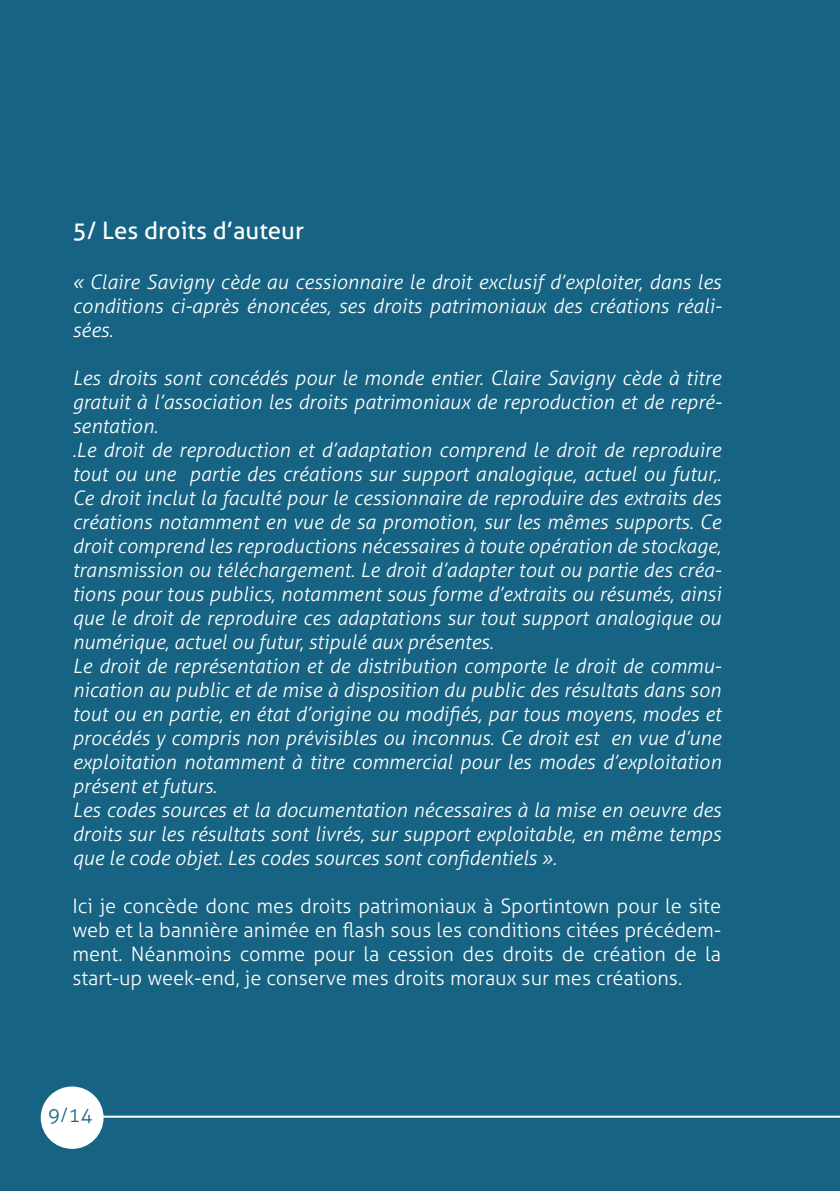
<style>
.page{position:relative;width:840px;height:1191px;background:#fff}
.page>*{position:absolute;margin:0;border:0;box-sizing:border-box;transform-origin:0 0}
.t1{font:24px "Aller";color:#fff}
.t2{font:italic 300 20px/24px "Aller";color:#fff;text-align:justify}
.t3{font:300 20px/24px "Aller";color:#fff;text-align:justify}
.t4{font:300 20px "Aller";color:#166383}
</style>
<div class="page">
<div style="left:0;top:0;width:839px;height:1191px;background:#166383"></div>
<hr style="left:101px;top:1115px;width:738px;height:2px;background:#fff">
<div style="left:41px;top:1086px;width:62px;height:62px;background:#fff;border-radius:50%"></div>
<p class="t1" style="left:72px;top:216px;width:233px">5/ Les droits d’auteur</p>
<p class="t2" style="left:72px;top:270px;width:650px">« Claire Savigny cède au cessionnaire le droit exclusif d’exploiter, dans les conditions ci-après énoncées, ses droits patrimoniaux des créations réali&shy;sées.</p>
<p class="t2" style="left:72px;top:366px;width:650px;text-align:left">Les droits sont concédés pour le monde entier. Claire Savigny cède à titre gratuit à l’association les droits patrimoniaux de reproduction et de repré&shy;sentation.<br>.Le droit de reproduction et d’adaptation comprend le droit de reproduire tout ou une partie des créations sur support analogique, actuel ou futur,.<br>Ce droit inclut la faculté pour le cessionnaire de reproduire des extraits des créations notamment en vue de sa promotion, sur les mêmes supports. Ce droit comprend les reproductions nécessaires à toute opération de stockage, transmission ou téléchargement. Le droit d’adapter tout ou partie des créa&shy;tions pour tous publics, notamment sous forme d’extraits ou résumés, ainsi que le droit de reproduire ces adaptations sur tout support analogique ou numérique, actuel ou futur, stipulé aux présentes.<br>Le droit de représentation et de distribution comporte le droit de commu&shy;nication au public et de mise à disposition du public des résultats dans son tout ou en partie, en état d’origine ou modifiés, par tous moyens, modes et procédés y compris non prévisibles ou inconnus. Ce droit est en vue d’une exploitation notamment à titre commercial pour les modes d’exploitation présent et futurs.<br>Les codes sources et la documentation nécessaires à la mise en oeuvre des droits sur les résultats sont livrés, sur support exploitable, en même temps que le code objet. Les codes sources sont confidentiels ».</p>
<p class="t3" style="left:72px;top:894px;width:650px">Ici je concède donc mes droits patrimoniaux à Sportintown pour le site web et la bannière animée en flash sous les conditions citées précédem&shy;ment. Néanmoins comme pour la cession des droits de création de la start-up week-end, je conserve mes droits moraux sur mes créations.</p>
<p class="t4" style="left:48px;top:1103px;width:46px">9/14</p>
</div>
